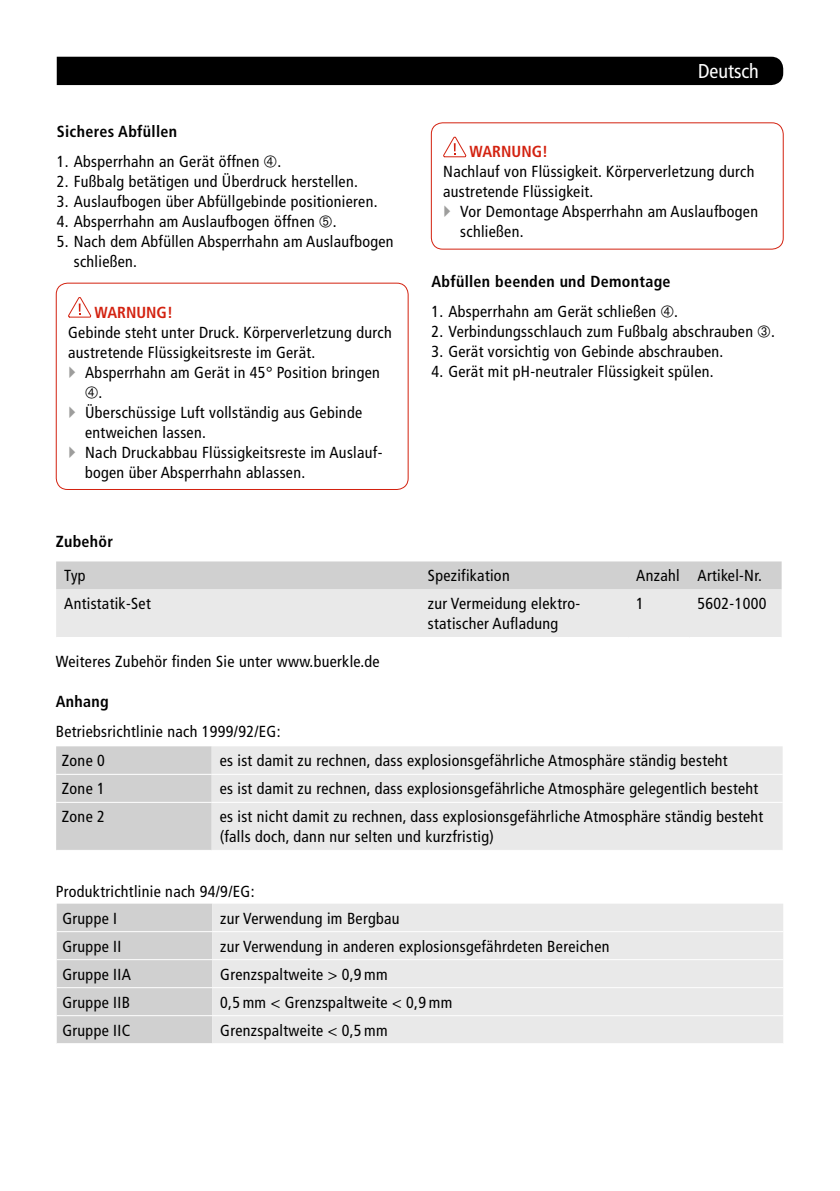
<style>
.page{position:relative;width:840px;height:1191px;background:#fff}
.page>*{position:absolute;margin:0;border:0;box-sizing:border-box;transform-origin:0 0}
.t1{font:condensed 20px "Frutiger";color:#fff}
.t2{font:condensed 16px/20px "Frutiger";letter-spacing:.02em;color:#000}
.t3{font:700 condensed 16px "Frutiger";letter-spacing:.02em;color:#000}
.t4{font:700 condensed 16px "Frutiger";color:#d32210}
</style>
<div class="page">
<div style="left:57px;top:57px;width:725px;height:28px;background:#000"></div>
<svg style="left:56px;top:561px;width:725px;height:76px;background:#e0e0e0"></svg>
<div style="left:57px;top:903px;width:155px;height:140px;background:#d0d0d0"></div>
<div style="left:212px;top:904px;width:570px;height:139px;background:#e9e9e9"></div>
<hr style="left:57px;top:931px;width:155px;height:1px;background:#fff">
<hr style="left:212px;top:931px;width:570px;height:1px;background:#fff">
<hr style="left:57px;top:959px;width:155px;height:1px;background:#fff">
<hr style="left:212px;top:959px;width:570px;height:1px;background:#fff">
<hr style="left:57px;top:987px;width:155px;height:1px;background:#fff">
<hr style="left:212px;top:987px;width:570px;height:1px;background:#fff">
<hr style="left:57px;top:1015px;width:155px;height:1px;background:#fff">
<hr style="left:212px;top:1015px;width:570px;height:1px;background:#fff">
<div style="left:56px;top:746px;width:155px;height:104px;background:#d0d0d0"></div>
<div style="left:211px;top:746px;width:571px;height:104px;background:#e9e9e9"></div>
<hr style="left:56px;top:774px;width:155px;height:1px;background:#fff">
<hr style="left:211px;top:774px;width:571px;height:1px;background:#fff">
<hr style="left:56px;top:802px;width:155px;height:1px;background:#fff">
<hr style="left:211px;top:802px;width:571px;height:1px;background:#fff">
<svg style="left:68px;top:297px;width:23px;height:20px"></svg>
<div style="left:56px;top:283px;width:352px;height:207px;border:1px solid #d32210;border-radius:11px"></div>
<svg style="left:443px;top:137px;width:23px;height:20px"></svg>
<div style="left:430px;top:122px;width:353px;height:128px;border:1px solid #d32210;border-radius:11px"></div>
<p class="t3" style="left:57px;top:122px;width:122px">Sicheres Abfüllen</p>
<p class="t2" style="left:57px;top:151px;width:226px">1. Absperrhahn an Gerät öffnen .</p>
<p class="t2" style="left:57px;top:171px;width:302px">2. Fußbalg betätigen und Überdruck herstellen.</p>
<p class="t2" style="left:57px;top:191px;width:322px">3. Auslaufbogen über Abfüllgebinde positionieren.</p>
<p class="t2" style="left:57px;top:211px;width:281px">4. Absperrhahn am Auslaufbogen öffnen .</p>
<p class="t2" style="left:74px;top:231px;width:321px;text-indent:-17px">5. Nach dem Abfüllen Absperrhahn am Auslaufbogen schließen.</p>
<p class="t4" style="left:94px;top:302px;width:80px">WARNUNG!</p>
<p class="t2" style="left:68px;top:322px;width:325px">Gebinde steht unter Druck. Körperverletzung durch austretende Flüssigkeitsreste im Gerät.</p>
<p class="t2" style="left:85px;top:362px;width:296px">Absperrhahn am Gerät in 45° Position bringen</p>
<p class="t2" style="left:99px;top:382px;width:5px">.</p>
<p class="t2" style="left:85px;top:402px;width:278px">Überschüssige Luft vollständig aus Gebinde</p>
<p class="t2" style="left:85px;top:422px;width:122px">entweichen lassen.</p>
<p class="t2" style="left:85px;top:442px;width:298px">Nach Druckabbau Flüssigkeitsreste im Auslauf-</p>
<p class="t2" style="left:85px;top:462px;width:221px">bogen über Absperrhahn ablassen.</p>
<p class="t3" style="left:56px;top:532px;width:59px">Zubehör</p>
<p class="t1" style="left:697px;top:60px;width:62px">Deutsch</p>
<p class="t4" style="left:469px;top:142px;width:80px">WARNUNG!</p>
<p class="t2" style="left:443px;top:162px;width:312px">Nachlauf von Flüssigkeit. Körperverletzung durch austretende Flüssigkeit.</p>
<p class="t2" style="left:460px;top:202px;width:299px">Vor Demontage Absperrhahn am Auslaufbogen schließen.</p>
<p class="t3" style="left:431px;top:272px;width:241px">Abfüllen beenden und Demontage</p>
<p class="t2" style="left:431px;top:301px;width:248px">1. Absperrhahn am Gerät schließen .</p>
<p class="t2" style="left:431px;top:321px;width:345px">2. Verbindungsschlauch zum Fußbalg abschrauben .</p>
<p class="t2" style="left:431px;top:341px;width:293px">3. Gerät vorsichtig von Gebinde abschrauben.</p>
<p class="t2" style="left:431px;top:361px;width:284px">4. Gerät mit pH-neutraler Flüssigkeit spülen.</p>
<p class="t2" style="left:64px;top:566px;width:23px">Typ</p>
<p class="t2" style="left:427px;top:566px;width:83px">Spezifikation</p>
<p class="t2" style="left:636px;top:566px;width:127px">Anzahl Artikel-Nr.</p>
<p class="t2" style="left:64px;top:594px;width:88px">Antistatik-Set</p>
<p class="t2" style="left:427px;top:594px;width:154px">zur Vermeidung elektro&shy;statischer Aufladung</p>
<p class="t2" style="left:636px;top:594px;width:9px">1</p>
<p class="t2" style="left:697px;top:594px;width:70px">5602-1000</p>
<p class="t2" style="left:56px;top:651px;width:325px">Weiteres Zubehör finden Sie unter www.buerkle.de</p>
<p class="t3" style="left:56px;top:692px;width:54px">Anhang</p>
<p class="t2" style="left:56px;top:721px;width:226px">Betriebsrichtlinie nach 1999/92/EG:</p>
<p class="t2" style="left:62px;top:751px;width:45px">Zone 0</p>
<p class="t2" style="left:219px;top:751px;width:509px">es ist damit zu rechnen, dass explosionsgefährliche Atmosphäre ständig besteht</p>
<p class="t2" style="left:62px;top:779px;width:45px">Zone 1</p>
<p class="t2" style="left:219px;top:779px;width:539px">es ist damit zu rechnen, dass explosionsgefährliche Atmosphäre gelegentlich besteht</p>
<p class="t2" style="left:62px;top:807px;width:45px">Zone 2</p>
<p class="t2" style="left:219px;top:807px;width:545px">es ist nicht damit zu rechnen, dass explosionsgefährliche Atmosphäre ständig besteht (falls doch, dann nur selten und kurzfristig)</p>
<p class="t2" style="left:56px;top:881px;width:200px">Produktrichtlinie nach 94/9/EG:</p>
<p class="t2" style="left:62px;top:908px;width:56px">Gruppe I</p>
<p class="t2" style="left:220px;top:908px;width:181px">zur Verwendung im Bergbau</p>
<p class="t2" style="left:62px;top:936px;width:60px">Gruppe II</p>
<p class="t2" style="left:220px;top:936px;width:390px">zur Verwendung in anderen explosionsgefährdeten Bereichen</p>
<p class="t2" style="left:62px;top:964px;width:70px">Gruppe IIA</p>
<p class="t2" style="left:220px;top:964px;width:169px">Grenzspaltweite &gt; 0,9 mm</p>
<p class="t2" style="left:62px;top:992px;width:69px">Gruppe IIB</p>
<p class="t2" style="left:220px;top:992px;width:233px">0,5 mm &lt; Grenzspaltweite &lt; 0,9 mm</p>
<p class="t2" style="left:62px;top:1020px;width:69px">Gruppe IIC</p>
<p class="t2" style="left:220px;top:1020px;width:169px">Grenzspaltweite &lt; 0,5 mm</p>
</div>
